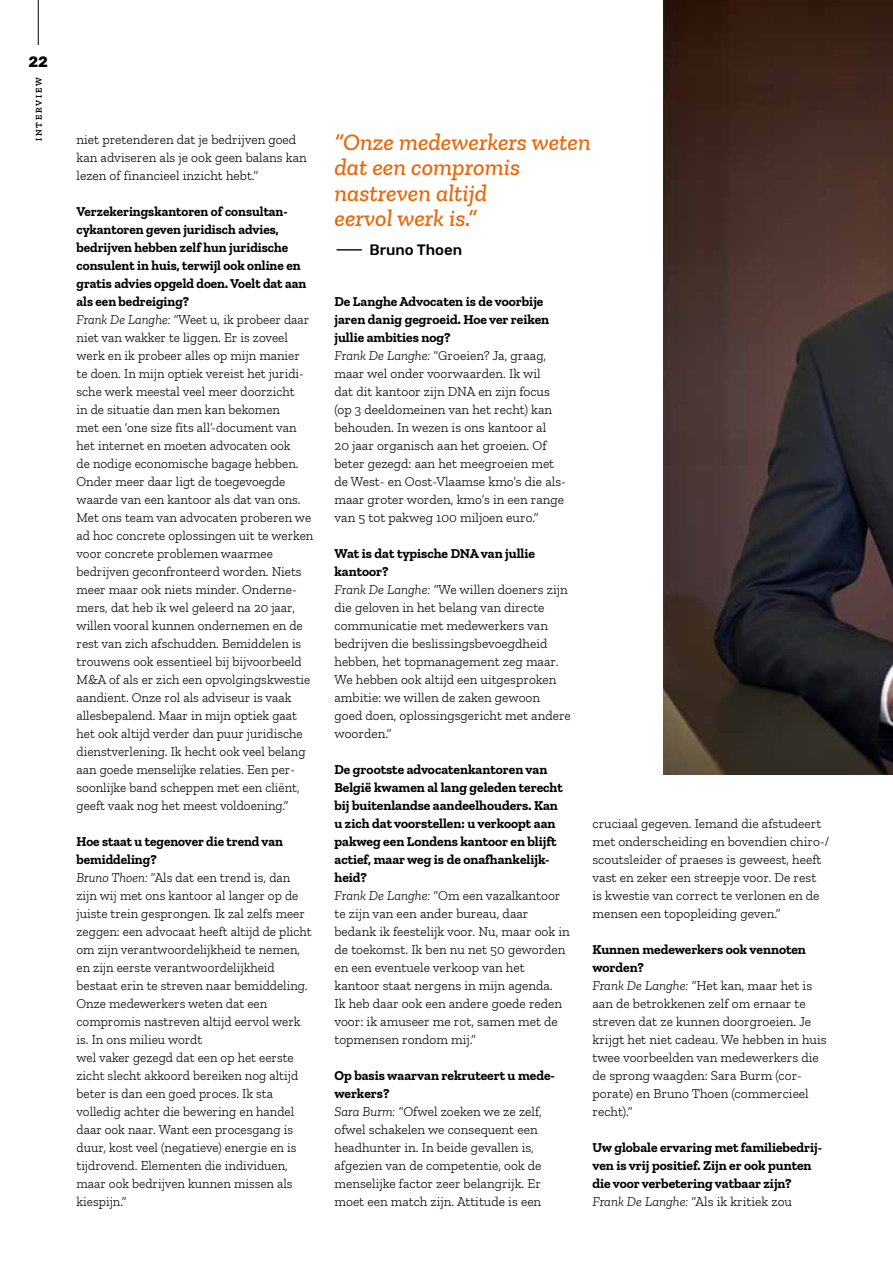
<style>
.page{position:relative;width:893px;height:1263px;background:#fff}
.page>*{position:absolute;margin:0;border:0;box-sizing:border-box;transform-origin:0 0}
.t1{font:italic 500 24px/25.5px "Zilla Slab";color:#ec6608}
.t2{font:500 15px "Rubik";color:#000}
.t3{font:700 15px "Rubik";color:#000}
.t4{font:300 13.5px/18px "Zilla Slab";color:#000}
.t5{font:700 13.5px/18px "Zilla Slab";color:#000}
.t6{font:600 9px "Zilla Slab";letter-spacing:.2em;color:#000}
.s1{font-weight:700}
.s2{font-style:italic}
.s3{font-family:"Zilla Slab";font-weight:300;font-size:27px}
.s4{font-weight:300;font-style:italic}
.s5{font-weight:300}
</style>
<div class="page">
<hr style="left:38px;top:0;width:1px;height:45px;background:#000">
<img style="left:663px;top:0;width:230px;height:774px">
<p class="t3" style="left:28px;top:53px;width:21px">22</p>
<p class="t6" style="left:34px;top:141px;width:65px;rotate:-90deg">INTERVIEW</p>
<p class="t4" style="left:77px;top:130px;width:232px">niet pretenderen dat je bedrijven goed kan adviseren als je ook geen balans kan lezen of financieel inzicht hebt.”</p>
<p class="t4" style="left:77px;top:203px;width:238px"><span class="s1">Verzekeringskantoren of consultan&shy;cykantoren geven juridisch advies, bedrijven hebben zelf hun juridische consulent in huis, terwijl ook online en gratis advies opgeld doen. Voelt dat aan als een bedreiging?<br></span><span class="s2">Frank De Langhe:</span> “Weet u, ik probeer daar niet van wakker te liggen. Er is zoveel werk en ik probeer alles op mijn manier te doen. In mijn optiek vereist het juridi&shy;sche werk meestal veel meer doorzicht<br>in de situatie dan men kan bekomen<br>met een ‘one size fits all’-document van het internet en moeten advocaten ook<br>de nodige economische bagage hebben.<br>Onder meer daar ligt de toegevoegde waarde van een kantoor als dat van ons.<br>Met ons team van advocaten proberen we ad hoc concrete oplossingen uit te werken voor concrete problemen waarmee bedrijven geconfronteerd worden. Niets meer maar ook niets minder. Onderne&shy;mers, dat heb ik wel geleerd na 20 jaar, willen vooral kunnen ondernemen en de rest van zich afschudden. Bemiddelen is trouwens ook essentieel bij bijvoorbeeld M&amp;A of als er zich een opvolgingskwestie aandient. Onze rol als adviseur is vaak allesbepalend. Maar in mijn optiek gaat het ook altijd verder dan puur juridische dienstverlening. Ik hecht ook veel belang aan goede menselijke relaties. Een per&shy;soonlijke band scheppen met een cliënt, geeft vaak nog het meest voldoening.”</p>
<p class="t4" style="left:77px;top:833px;width:237px"><span class="s1">Hoe staat u tegenover die trend van bemiddeling?<br></span><span class="s2">Bruno Thoen:</span> “Als dat een trend is, dan zijn wij met ons kantoor al langer op de juiste trein gesprongen. Ik zal zelfs meer zeggen: een advocaat heeft altijd de plicht om zijn verantwoordelijkheid te nemen, en zijn eerste verantwoordelijkheid bestaat erin te streven naar bemiddeling.<br>Onze medewerkers weten dat een compromis nastreven altijd eervol werk is. In ons milieu wordt<br>wel vaker gezegd dat een op het eerste zicht slecht akkoord bereiken nog altijd beter is dan een goed proces. Ik sta volledig achter die bewering en handel daar ook naar. Want een procesgang is duur, kost veel (negatieve) energie en is tijdrovend. Elementen die individuen, maar ook bedrijven kunnen missen als kiespijn.”</p>
<h1 class="t1" style="left:334px;top:129px;width:258px">“Onze medewerkers weten dat een compromis nastreven altijd<br>eervol werk is.”</h1>
<p class="t2" style="left:334px;top:241px;width:129px"><span class="s3">—</span> Bruno Thoen</p>
<p class="t4" style="left:334px;top:293px;width:233px"><span class="s1">De Langhe Advocaten is de voorbije jaren danig gegroeid. Hoe ver reiken jullie ambities nog?<br></span><span class="s2">Frank De Langhe:</span> “Groeien? Ja, graag, maar wel onder voorwaarden. Ik wil<br>dat dit kantoor zijn DNA en zijn focus (op 3 deeldomeinen van het recht) kan behouden. In wezen is ons kantoor al<br>20 jaar organisch aan het groeien. Of beter gezegd: aan het meegroeien met de West- en Oost-Vlaamse kmo’s die als&shy;maar groter worden, kmo’s in een range van 5 tot pakweg 100 miljoen euro.”</p>
<p class="t4" style="left:334px;top:545px;width:238px"><span class="s1">Wat is dat typische DNA van jullie kantoor?<br></span><span class="s2">Frank De Langhe:</span> “We willen doeners zijn die geloven in het belang van directe communicatie met medewerkers van bedrijven die beslissingsbevoegdheid hebben, het topmanagement zeg maar.<br>We hebben ook altijd een uitgesproken ambitie: we willen de zaken gewoon goed doen, oplossingsgericht met andere woorden.”</p>
<p class="t4" style="left:334px;top:761px;width:237px"><span class="s1">De grootste advocatenkantoren van België kwamen al lang geleden terecht bij buitenlandse aandeelhouders. Kan<br>u zich dat voorstellen: u verkoopt aan pakweg een Londens kantoor en blijft actief, maar weg is de onafhankelijk&shy;heid?<br></span><span class="s2">Frank De Langhe:</span> “Om een vazalkantoor te zijn van een ander bureau, daar bedank ik feestelijk voor. Nu, maar ook in de toekomst. Ik ben nu net 50 geworden en een eventuele verkoop van het kantoor staat nergens in mijn agenda.<br>Ik heb daar ook een andere goede reden voor: ik amuseer me rot, samen met de topmensen rondom mij.”</p>
<p class="t4" style="left:334px;top:1066px;width:222px"><span class="s1">Op basis waarvan rekruteert u mede&shy;werkers?<br></span><span class="s2">Sara Burm:</span> “Ofwel zoeken we ze zelf, ofwel schakelen we consequent een headhunter in. In beide gevallen is, afgezien van de competentie, ook de menselijke factor zeer belangrijk. Er moet een match zijn. Attitude is een</p>
<p class="t4" style="left:592px;top:815px;width:238px">cruciaal gegeven. Iemand die afstudeert met onderscheiding en bovendien chiro-/ scoutsleider of praeses is geweest, heeft vast en zeker een streepje voor. De rest<br>is kwestie van correct te verlonen en de mensen een topopleiding geven.”</p>
<p class="t4" style="left:592px;top:941px;width:236px"><span class="s1">Kunnen medewerkers ook vennoten worden?<br></span><span class="s2">Frank De Langhe:</span> “Het kan, maar het is aan de betrokkenen zelf om ernaar te streven dat ze kunnen doorgroeien. Je krijgt het niet cadeau. We hebben in huis twee voorbeelden van medewerkers die de sprong waagden: Sara Burm (cor&shy;porate) en Bruno Thoen (commercieel recht).”</p>
<p class="t5" style="left:592px;top:1139px;width:231px">Uw globale ervaring met familiebedrij&shy;ven is vrij positief. Zijn er ook punten die voor verbetering vatbaar zijn?<br><span class="s4">Frank De Langhe:</span> <span class="s5">“Als ik kritiek zou</span></p>
</div>
